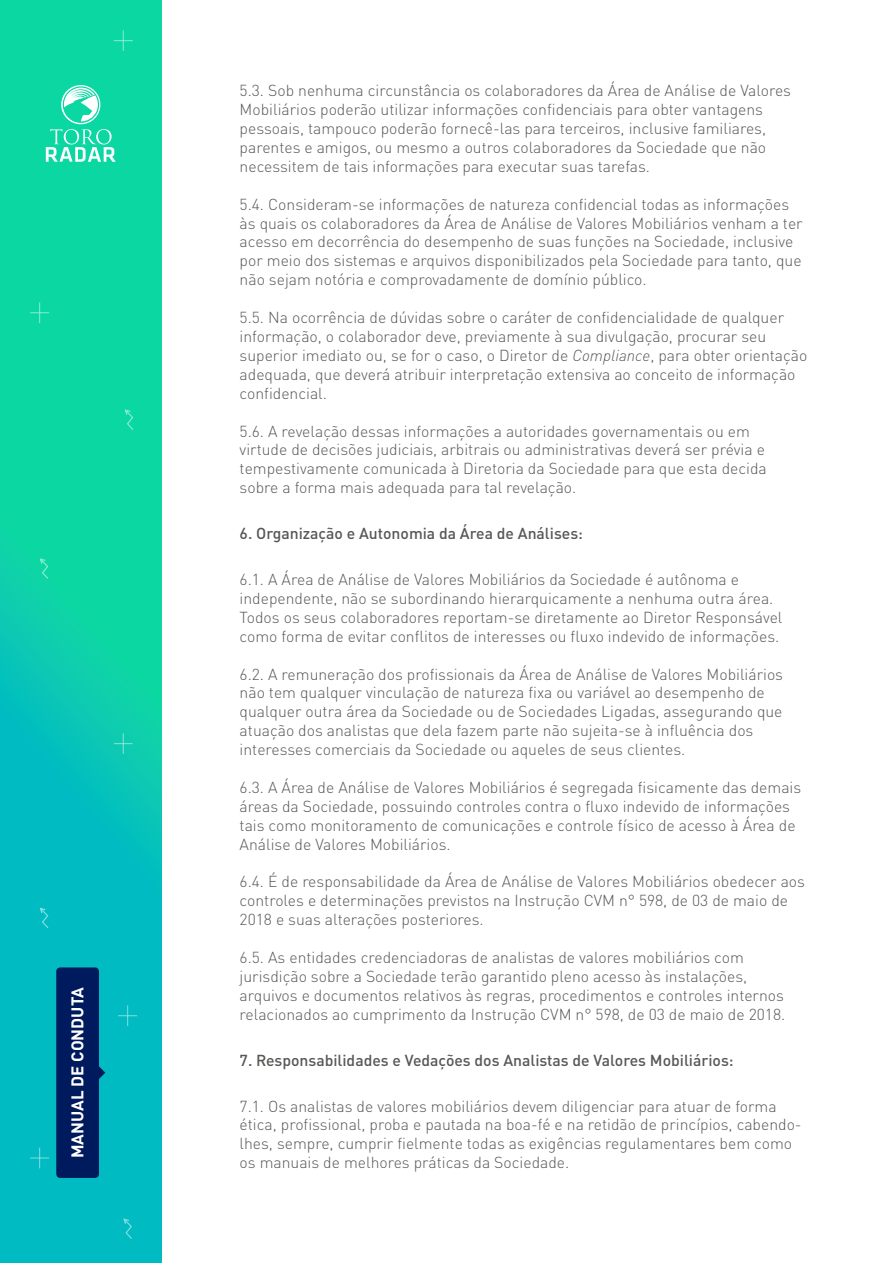
<style>
.page{position:relative;width:893px;height:1263px;background:#fff}
.page>*{position:absolute;margin:0;border:0;box-sizing:border-box;transform-origin:0 0}
.t1{font:700 16.8px "DIN Pro";color:#fff}
.t2{font:300 15.75px/18.9px "DIN Pro";color:#575756}
.t3{font:500 15.75px "DIN Pro";color:#575756}
.s1{font-style:italic}
</style>
<div class="page">
<div style="left:0;top:0;width:162px;height:1263px;background:linear-gradient(to bottom,#0fdf9a,#00b6c6)"></div>
<svg style="left:30px;top:1148px;width:19px;height:20px"></svg>
<svg style="left:114px;top:733px;width:19px;height:21px"></svg>
<svg style="left:114px;top:30px;width:19px;height:21px"></svg>
<svg style="left:118px;top:1005px;width:19px;height:21px"></svg>
<svg style="left:30px;top:302px;width:19px;height:21px"></svg>
<svg style="left:122px;top:1217px;width:11px;height:23px"></svg>
<svg style="left:39px;top:907px;width:11px;height:22px"></svg>
<svg style="left:39px;top:557px;width:11px;height:23px"></svg>
<svg style="left:124px;top:408px;width:11px;height:23px"></svg>
<svg style="left:46px;top:85px;width:70px;height:77px;background:#46e0b9"></svg>
<div style="left:56px;top:967px;width:43px;height:211px;background:#001a5e;border-radius:4px"></div>
<svg style="left:99px;top:1061px;width:6px;height:23px"></svg>
<p class="t1" style="left:64px;top:1158px;width:172px;rotate:-90deg">MANUAL DE CONDUTA</p>
<p class="t2" style="left:240px;top:80px;width:553px">5.3. Sob nenhuma circunstância os colaboradores da Área de Análise de Valores Mobiliários poderão utilizar informações confidenciais para obter vantagens pessoais, tampouco poderão fornecê-las para terceiros, inclusive familiares, parentes e amigos, ou mesmo a outros colaboradores da Sociedade que não necessitem de tais informações para executar suas tarefas.</p>
<p class="t2" style="left:240px;top:193px;width:565px">5.4. Consideram-se informações de natureza confidencial todas as informações às quais os colaboradores da Área de Análise de Valores Mobiliários venham a ter acesso em decorrência do desempenho de suas funções na Sociedade, inclusive por meio dos sistemas e arquivos disponibilizados pela Sociedade para tanto, que não sejam notória e comprovadamente de domínio público.</p>
<p class="t2" style="left:240px;top:307px;width:569px">5.5. Na ocorrência de dúvidas sobre o caráter de confidencialidade de qualquer informação, o colaborador deve, previamente à sua divulgação, procurar seu superior imediato ou, se for o caso, o Diretor de <span class="s1">Compliance</span>, para obter orientação adequada, que deverá atribuir interpretação extensiva ao conceito de informação confidencial.</p>
<p class="t2" style="left:240px;top:420px;width:529px">5.6. A revelação dessas informações a autoridades governamentais ou em virtude de decisões judiciais, arbitrais ou administrativas deverá ser prévia e tempestivamente comunicada à Diretoria da Sociedade para que esta decida sobre a forma mais adequada para tal revelação.</p>
<p class="t3" style="left:240px;top:521px;width:345px">6. Organização e Autonomia da Área de Análises:</p>
<p class="t2" style="left:240px;top:568px;width:544px">6.1. A Área de Análise de Valores Mobiliários da Sociedade é autônoma e independente, não se subordinando hierarquicamente a nenhuma outra área.<br>Todos os seus colaboradores reportam-se diretamente ao Diretor Responsável como forma de evitar conflitos de interesses ou fluxo indevido de informações.</p>
<p class="t2" style="left:240px;top:663px;width:545px">6.2. A remuneração dos profissionais da Área de Análise de Valores Mobiliários não tem qualquer vinculação de natureza fixa ou variável ao desempenho de qualquer outra área da Sociedade ou de Sociedades Ligadas, assegurando que atuação dos analistas que dela fazem parte não sujeita-se à influência dos interesses comerciais da Sociedade ou aqueles de seus clientes.</p>
<p class="t2" style="left:240px;top:776px;width:563px">6.3. A Área de Análise de Valores Mobiliários é segregada fisicamente das demais áreas da Sociedade, possuindo controles contra o fluxo indevido de informações tais como monitoramento de comunicações e controle físico de acesso à Área de Análise de Valores Mobiliários.</p>
<p class="t2" style="left:240px;top:871px;width:567px">6.4. É de responsabilidade da Área de Análise de Valores Mobiliários obedecer aos controles e determinações previstos na Instrução CVM n° 598, de 03 de maio de<br>2018 e suas alterações posteriores.</p>
<p class="t2" style="left:240px;top:946px;width:547px">6.5. As entidades credenciadoras de analistas de valores mobiliários com jurisdição sobre a Sociedade terão garantido pleno acesso às instalações, arquivos e documentos relativos às regras, procedimentos e controles internos relacionados ao cumprimento da Instrução CVM n° 598, de 03 de maio de 2018.</p>
<p class="t3" style="left:240px;top:1047px;width:495px">7. Responsabilidades e Vedações dos Analistas de Valores Mobiliários:</p>
<p class="t2" style="left:240px;top:1095px;width:564px">7.1. Os analistas de valores mobiliários devem diligenciar para atuar de forma ética, profissional, proba e pautada na boa-fé e na retidão de princípios, cabendo&shy;lhes, sempre, cumprir fielmente todas as exigências regulamentares bem como os manuais de melhores práticas da Sociedade.</p>
</div>
